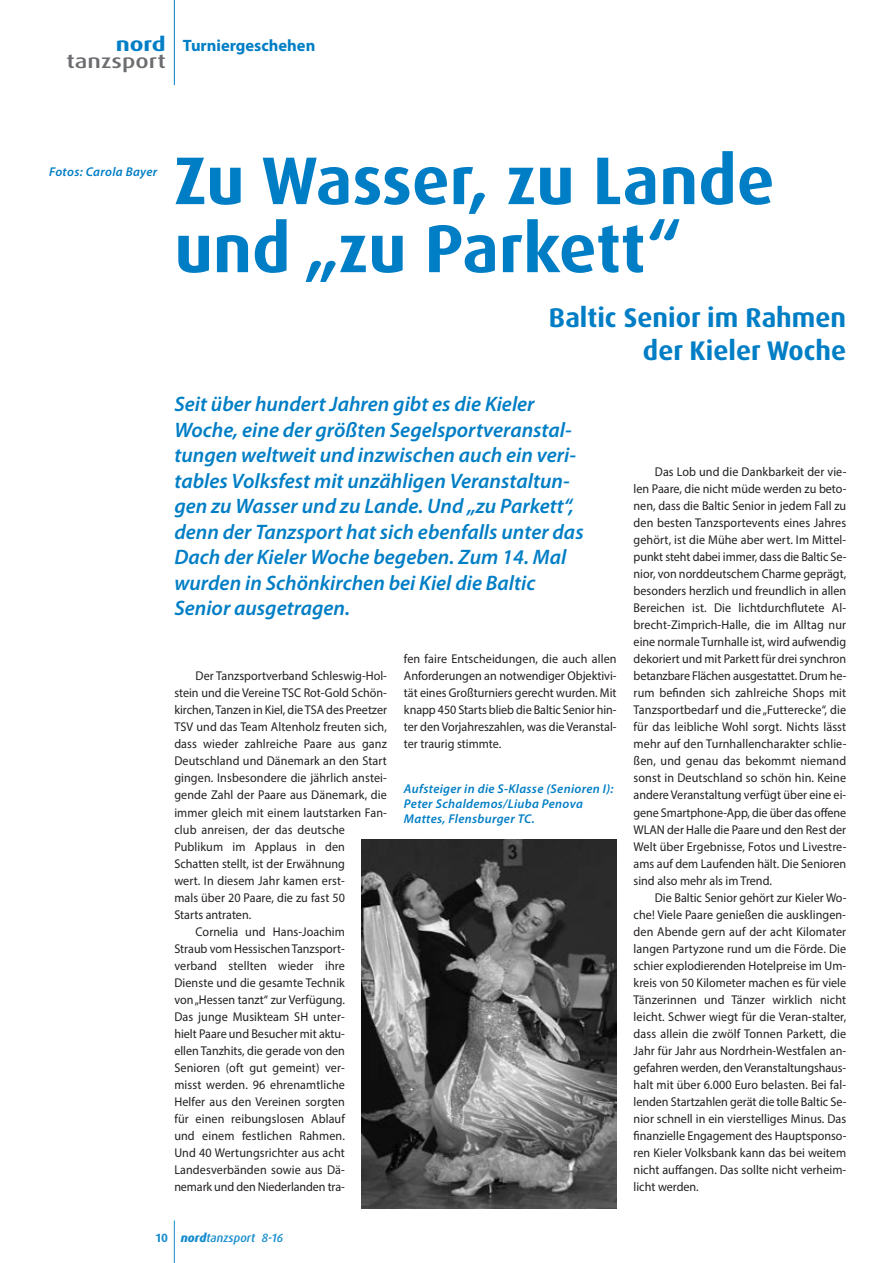
<style>
.page{position:relative;width:893px;height:1263px;background:#fff}
.page>*{position:absolute;margin:0;border:0;box-sizing:border-box;transform-origin:0 0}
.t1{font:700 67.5px/68.1px "Dax OT";color:#007ec5}
.t2{font:700 27px/33px "Dax OT";color:#007ec5;text-align:right}
.t3{font:italic 600 21px/25.5px "Myriad Pro";color:#007ec5}
.t4{font:500 19.5px "Dax OT";color:#6c6d70;scale:1.25 1}
.t5{font:700 19.5px "Dax OT";color:#007ec5;scale:1.25 1}
.t6{font:700 16.5px "Myriad Pro";color:#007ec5}
.t7{font:12.75px/17px "Myriad Pro";letter-spacing:.01em;color:#231f20;text-align:justify;scale:.95 1}
.t8{font:italic 600 12.75px/14.9px "Myriad Pro";letter-spacing:.025em;color:#007ec5}
.t9{font:12.75px "Myriad Pro";letter-spacing:-.01em;color:#231f20;scale:.95 1}
.t10{font:italic 500 12px "Dax OT";color:#178dce}
.s1{font-weight:700;font-style:normal}
.s2{font-weight:800}
</style>
<div class="page">
<hr style="left:174px;top:1220px;width:1px;height:43px;background:#178dce">
<hr style="left:174px;top:0;width:1px;height:85px;background:#007ec5">
<img style="left:362px;top:840px;width:255px;height:368px">
<h3 class="t5" style="left:116px;top:36px;width:42px">nord</h3>
<h3 class="t4" style="left:67px;top:49px;width:81px">tanzsport</h3>
<p class="t6" style="left:183px;top:39px;width:134px">Turniergeschehen</p>
<p class="t8" style="left:49px;top:166px;width:110px">Fotos: Carola Bayer</p>
<h1 class="t1" style="left:174px;top:151px;width:602px">Zu Wasser, zu Lande und „zu Parkett“</h1>
<h2 class="t2" style="left:549px;top:303px;width:299px">Baltic Senior im Rahmen der Kieler Woche</h2>
<p class="t3" style="left:174px;top:393px;width:411px">Seit über hundert Jahren gibt es die Kieler Woche, eine der größten Segelsportveranstal&shy;tungen weltweit und inzwischen auch ein veri&shy;tables Volksfest mit unzähligen Veranstaltun&shy;gen zu Wasser und zu Lande. Und „zu Parkett“, denn der Tanzsport hat sich ebenfalls unter das Dach der Kieler Woche begeben. Zum 14. Mal wurden in Schönkirchen bei Kiel die Baltic Senior ausgetragen.</p>
<p class="t7" style="left:196px;top:669px;width:203px">Der Tanzsportverband Schleswig-Hol-</p>
<p class="t7" style="left:174px;top:686px;width:225px">stein und die Vereine TSC Rot-Gold Schön-</p>
<p class="t7" style="left:174px;top:703px;width:225px">kirchen, Tanzen in Kiel, die TSA des Preetzer</p>
<p class="t7" style="left:174px;top:720px;width:225px">TSV und das Team Altenholz freuten sich,</p>
<p class="t7" style="left:174px;top:737px;width:225px">dass wieder zahlreiche Paare aus ganz</p>
<p class="t7" style="left:174px;top:754px;width:225px">Deutschland und Dänemark an den Start</p>
<p class="t7" style="left:174px;top:771px;width:225px">gingen. Insbesondere die jährlich anstei-</p>
<p class="t7" style="left:174px;top:788px;width:225px">gende Zahl der Paare aus Dänemark, die</p>
<p class="t7" style="left:174px;top:805px;width:225px">immer gleich mit einem lautstarken Fan-</p>
<p class="t7" style="left:174px;top:822px;width:181px">club anreisen, der das deutsche</p>
<p class="t7" style="left:174px;top:839px;width:181px">Publikum im Applaus in den</p>
<p class="t7" style="left:174px;top:856px;width:181px">Schatten stellt, ist der Erwähnung</p>
<p class="t7" style="left:174px;top:873px;width:181px">wert. In diesem Jahr kamen erst-</p>
<p class="t7" style="left:174px;top:890px;width:181px">mals über 20 Paare, die zu fast 50</p>
<p class="t7" style="left:174px;top:907px;width:82px">Starts antraten.</p>
<p class="t7" style="left:196px;top:924px;width:159px">Cornelia und Hans-Joachim</p>
<p class="t7" style="left:174px;top:941px;width:181px">Straub vom Hessischen Tanzsport-</p>
<p class="t7" style="left:174px;top:958px;width:181px">verband stellten wieder ihre</p>
<p class="t7" style="left:174px;top:975px;width:181px">Dienste und die gesamte Technik</p>
<p class="t7" style="left:174px;top:992px;width:181px">von „Hessen tanzt“ zur Verfügung.</p>
<p class="t7" style="left:174px;top:1009px;width:181px">Das junge Musikteam SH unter-</p>
<p class="t7" style="left:174px;top:1026px;width:181px">hielt Paare und Besucher mit aktu-</p>
<p class="t7" style="left:174px;top:1043px;width:181px">ellen Tanzhits, die gerade von den</p>
<p class="t7" style="left:174px;top:1060px;width:181px">Senioren (oft gut gemeint) ver-</p>
<p class="t7" style="left:174px;top:1077px;width:181px">misst werden. 96 ehrenamtliche</p>
<p class="t7" style="left:174px;top:1094px;width:181px">Helfer aus den Vereinen sorgten</p>
<p class="t7" style="left:174px;top:1111px;width:181px">für einen reibungslosen Ablauf</p>
<p class="t7" style="left:174px;top:1128px;width:181px">und einem festlichen Rahmen.</p>
<p class="t7" style="left:174px;top:1145px;width:181px">Und 40 Wertungsrichter aus acht</p>
<p class="t7" style="left:174px;top:1162px;width:181px">Landesverbänden sowie aus Dä-</p>
<p class="t9" style="left:174px;top:1182px;width:181px">nemark und den Niederlanden tra-</p>
<p class="t7" style="left:404px;top:652px;width:225px">fen faire Entscheidungen, die auch allen Anforderungen an notwendiger Objektivi&shy;tät eines Großturniers gerecht wurden. Mit knapp 450 Starts blieb die Baltic Senior hin&shy;ter den Vorjahreszahlen, was die Veranstal&shy;ter traurig stimmte.</p>
<p class="t8" style="left:404px;top:783px;width:211px">Aufsteiger in die S-Klasse (Senioren I):<br>Peter Schaldemos/Liuba Penova<br>Mattes, Flensburger TC.</p>
<p class="t7" style="left:634px;top:465px;width:226px;text-indent:21px">Das Lob und die Dankbarkeit der vie&shy;len Paare, die nicht müde werden zu beto&shy;nen, dass die Baltic Senior in jedem Fall zu den besten Tanzsportevents eines Jahres gehört, ist die Mühe aber wert. Im Mittel&shy;punkt steht dabei immer, dass die Baltic Se&shy;nior, von norddeutschem Charme geprägt, besonders herzlich und freundlich in allen Bereichen ist. Die lichtdurchflutete Al&shy;brecht-Zimprich-Halle, die im Alltag nur eine normale Turnhalle ist, wird aufwendig dekoriert und mit Parkett für drei synchron betanzbare Flächen ausgestattet. Drum he&shy;rum befinden sich zahlreiche Shops mit Tanzsportbedarf und die „Futterecke“, die für das leibliche Wohl sorgt. Nichts lässt mehr auf den Turnhallencharakter schlie&shy;ßen, und genau das bekommt niemand sonst in Deutschland so schön hin. Keine andere Veranstaltung verfügt über eine ei&shy;gene Smartphone-App, die über das offene WLAN der Halle die Paare und den Rest der Welt über Ergebnisse, Fotos und Livestre&shy;ams auf dem Laufenden hält. Die Senioren sind also mehr als im Trend.</p>
<p class="t7" style="left:634px;top:890px;width:226px;text-indent:21px">Die Baltic Senior gehört zur Kieler Wo&shy;che! Viele Paare genießen die ausklingen&shy;den Abende gern auf der acht Kilomater langen Partyzone rund um die Förde. Die schier explodierenden Hotelpreise im Um&shy;kreis von 50 Kilometer machen es für viele Tänzerinnen und Tänzer wirklich nicht leicht. Schwer wiegt für die Veran-stalter, dass allein die zwölf Tonnen Parkett, die Jahr für Jahr aus Nordrhein-Westfalen an&shy;gefahren werden, den Veranstaltungshaus&shy;halt mit über 6.000 Euro belasten. Bei fal&shy;lenden Startzahlen gerät die tolle Baltic Se&shy;nior schnell in ein vierstelliges Minus. Das finanzielle Engagement des Hauptsponso&shy;ren Kieler Volksbank kann das bei weitem nicht auffangen. Das sollte nicht verheim&shy;licht werden.</p>
<p class="t10" style="left:156px;top:1230px;width:129px"><span class="s1">10</span> <span class="s2">nord</span>tanzsport 8-16</p>
</div>
